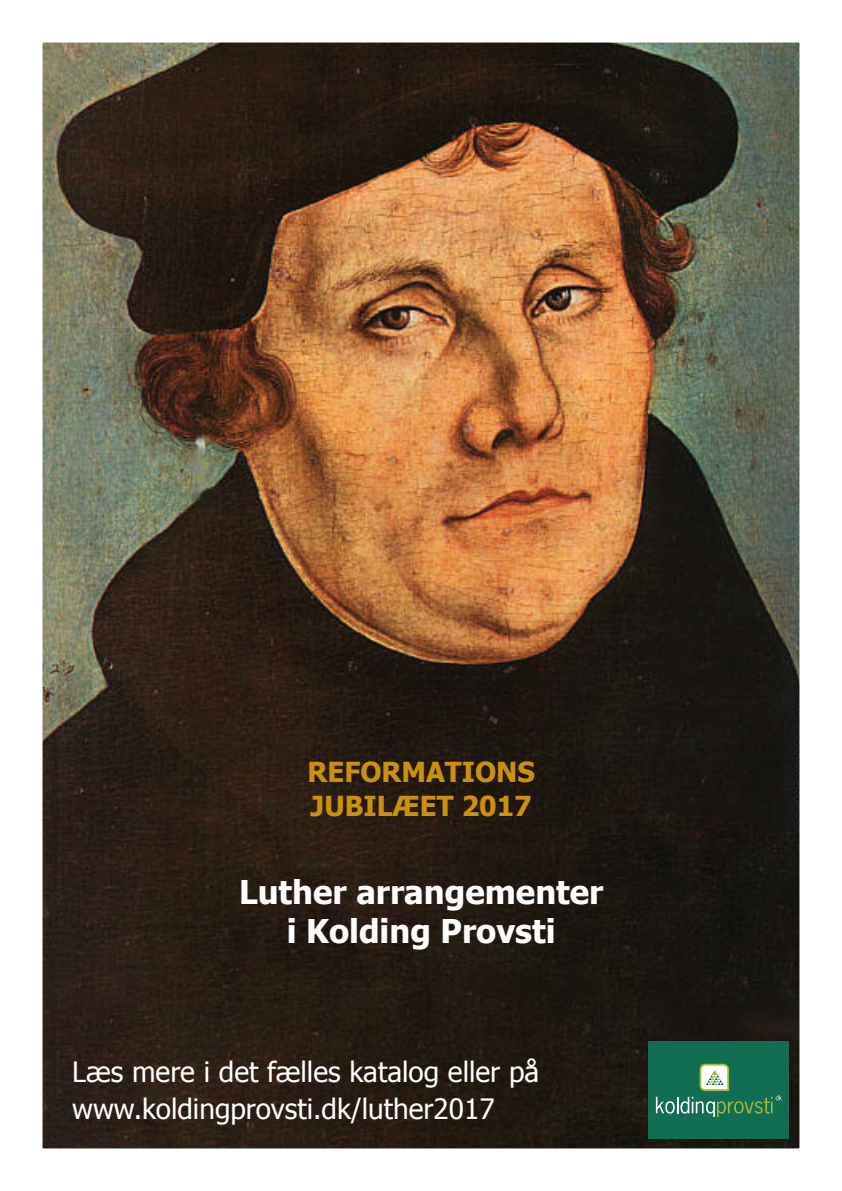
<style>
.page{position:relative;width:842px;height:1191px;background:#fff}
.page>*{position:absolute;margin:0;border:0;box-sizing:border-box;transform-origin:0 0}
.t1{font:700 32.7px/39.2px "Tahoma";color:#fff;text-align:center}
.t2{font:28px/37px "Tahoma";color:#fff}
.t3{font:700 27.5px/34.4px "Tahoma";color:#cb900d}
</style>
<div class="page">
<img style="left:44px;top:44px;width:754px;height:1103px">
<div style="left:648px;top:1041px;width:141px;height:97px;background:#116e53"></div>
<svg style="left:656px;top:1063px;width:126px;height:53px"></svg>
<p class="t3" style="left:307px;top:753px;width:229px">REFORMATIONS<br>JUBILÆET 2017</p>
<p class="t1" style="left:239px;top:870px;width:366px">Luther arrangementer i Kolding Provsti</p>
<p class="t2" style="left:72px;top:1052px;width:468px">Læs mere i det fælles katalog eller på www.koldingprovsti.dk/luther2017</p>
</div>
